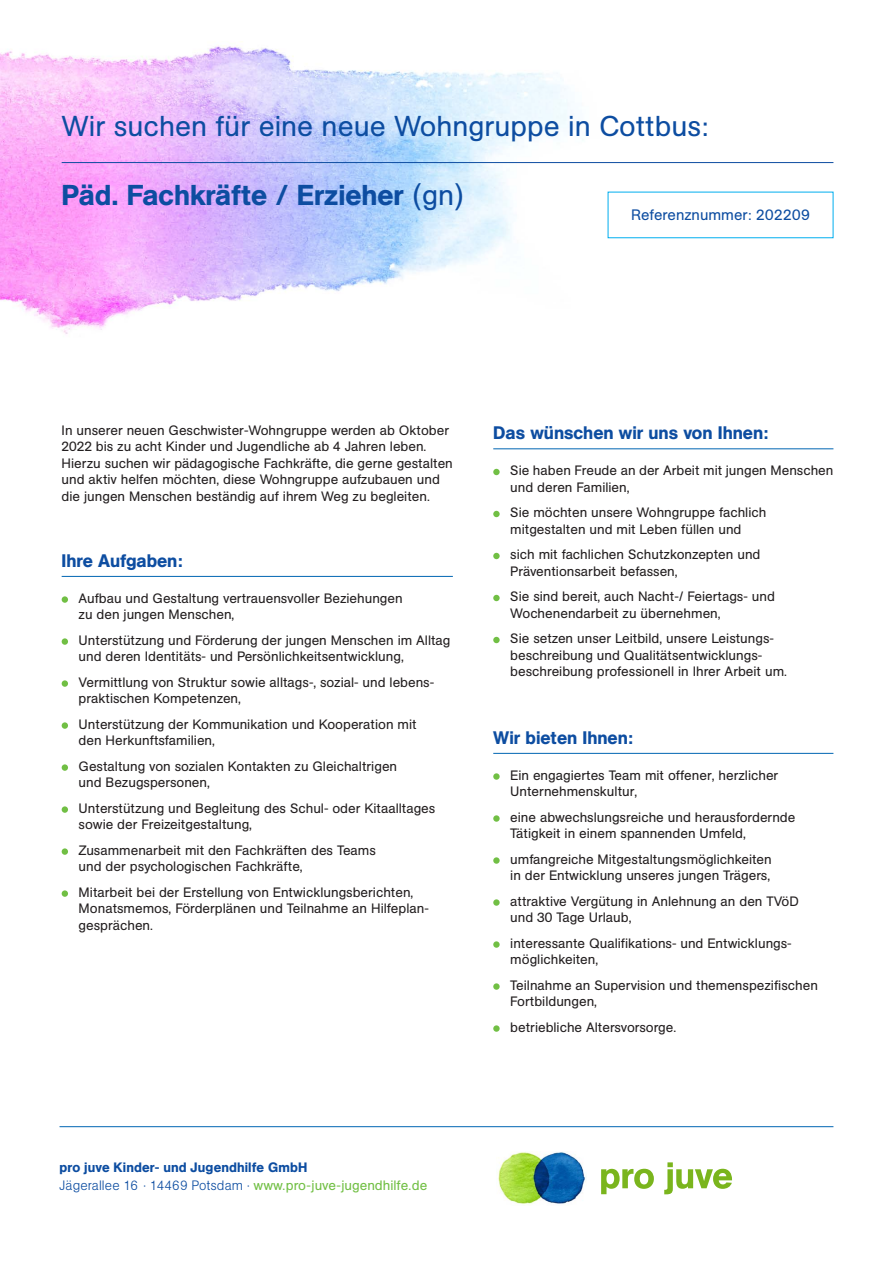
<style>
.page{position:relative;width:893px;height:1263px;background:#fff}
.page>*{position:absolute;margin:0;border:0;box-sizing:border-box;transform-origin:0 0}
.t1{font:28.5px "AG Book Pro";color:#0d4da1}
.t2{font:500 28.5px "AG Book Pro";color:#0d4da1}
.t3{font:500 18px "AG Book Pro";color:#0d4da1}
.t4{font:15px "AG Book Pro";color:#0d4da1}
.t5{font:13.5px/16.5px "AG Book Pro";color:#231f20}
.t6{font:500 13.5px/18px "AG Book Pro";letter-spacing:.01em;color:#0d4da1}
.s1{font-weight:400}
.s2{font-weight:300}
.s3{font-weight:400;color:#71bf44}
</style>
<div class="page">
<img style="left:0;top:45px;width:630px;height:425px">
<hr style="left:62px;top:576px;width:391px;height:1px;background:#0166b3">
<div style="left:62px;top:596px;width:6px;height:7px;background:#71bf44;border-radius:50%"></div>
<div style="left:62px;top:638px;width:6px;height:7px;background:#71bf44;border-radius:50%"></div>
<div style="left:62px;top:680px;width:6px;height:7px;background:#71bf44;border-radius:50%"></div>
<div style="left:62px;top:722px;width:6px;height:7px;background:#71bf44;border-radius:50%"></div>
<div style="left:62px;top:764px;width:6px;height:7px;background:#71bf44;border-radius:50%"></div>
<div style="left:62px;top:806px;width:6px;height:7px;background:#71bf44;border-radius:50%"></div>
<div style="left:62px;top:848px;width:6px;height:7px;background:#71bf44;border-radius:50%"></div>
<div style="left:62px;top:890px;width:6px;height:7px;background:#71bf44;border-radius:50%"></div>
<hr style="left:493px;top:449px;width:340px;height:1px;background:#0166b3">
<hr style="left:493px;top:753px;width:340px;height:1px;background:#0166b3">
<div style="left:493px;top:469px;width:7px;height:6px;background:#71bf44;border-radius:50%"></div>
<div style="left:493px;top:511px;width:7px;height:6px;background:#71bf44;border-radius:50%"></div>
<div style="left:493px;top:553px;width:7px;height:6px;background:#71bf44;border-radius:50%"></div>
<div style="left:493px;top:595px;width:7px;height:6px;background:#71bf44;border-radius:50%"></div>
<div style="left:493px;top:637px;width:7px;height:6px;background:#71bf44;border-radius:50%"></div>
<svg style="left:493px;top:773px;width:7px;height:7px"></svg>
<svg style="left:493px;top:815px;width:7px;height:7px"></svg>
<svg style="left:493px;top:857px;width:7px;height:7px"></svg>
<svg style="left:493px;top:899px;width:7px;height:7px"></svg>
<svg style="left:493px;top:941px;width:7px;height:7px"></svg>
<svg style="left:493px;top:983px;width:7px;height:7px"></svg>
<svg style="left:493px;top:1025px;width:7px;height:7px"></svg>
<hr style="left:62px;top:162px;width:771px;height:1px;background:#0d4da1">
<hr style="left:60px;top:1126px;width:773px;height:1px;background:#0166b3">
<img style="left:498px;top:1152px;width:88px;height:52px">
<svg style="left:601px;top:1162px;width:131px;height:32px"></svg>
<div style="left:608px;top:192px;width:225px;height:46px;background:#fff"></div>
<h1 class="t1" style="left:62px;top:108px;width:648px">Wir suchen für eine neue Wohngruppe in Cottbus:</h1>
<h1 class="t2" style="left:62px;top:177px;width:404px">Päd. Fachkräfte / Erzieher <span class="s1">(gn)</span></h1>
<p class="t4" style="left:631px;top:205px;width:181px">Referenznummer: 202209</p>
<p class="t5" style="left:62px;top:422px;width:393px">In unserer neuen Geschwister-Wohngruppe werden ab Oktober 2022 bis zu acht Kinder und Jugendliche ab 4 Jahren leben.<br>Hierzu suchen wir pädagogische Fachkräfte, die gerne gestalten und aktiv helfen möchten, diese Wohngruppe aufzubauen und die jungen Menschen beständig auf ihrem Weg zu begleiten.</p>
<h2 class="t3" style="left:62px;top:549px;width:123px">Ihre Aufgaben:</h2>
<p class="t5" style="left:79px;top:590px;width:326px">Aufbau und Gestaltung vertrauensvoller Beziehungen zu den jungen Menschen,</p>
<p class="t5" style="left:79px;top:632px;width:373px">Unterstützung und Förderung der jungen Menschen im Alltag und deren Identitäts- und Persönlichkeitsentwicklung,</p>
<p class="t5" style="left:79px;top:674px;width:357px">Vermittlung von Struktur sowie alltags-, sozial- und lebens&shy;praktischen Kompetenzen,</p>
<p class="t5" style="left:79px;top:716px;width:340px">Unterstützung der Kommunikation und Kooperation mit den Herkunftsfamilien,</p>
<p class="t5" style="left:79px;top:758px;width:320px">Gestaltung von sozialen Kontakten zu Gleichaltrigen und Bezugspersonen,</p>
<p class="t5" style="left:79px;top:800px;width:358px">Unterstützung und Begleitung des Schul- oder Kitaalltages sowie der Freizeitgestaltung,</p>
<p class="t5" style="left:79px;top:842px;width:299px">Zusammenarbeit mit den Fachkräften des Teams und der psychologischen Fachkräfte,</p>
<p class="t5" style="left:79px;top:884px;width:352px">Mitarbeit bei der Erstellung von Entwicklungsberichten,<br>Monatsmemos, Förderplänen und Teilnahme an Hilfeplan&shy;gesprächen.</p>
<h2 class="t3" style="left:493px;top:421px;width:277px">Das wünschen wir uns von Ihnen:</h2>
<p class="t5" style="left:510px;top:462px;width:325px">Sie haben Freude an der Arbeit mit jungen Menschen und deren Familien,</p>
<p class="t5" style="left:510px;top:504px;width:258px">Sie möchten unsere Wohngruppe fachlich mitgestalten und mit Leben füllen und</p>
<p class="t5" style="left:510px;top:546px;width:252px">sich mit fachlichen Schutzkonzepten und<br>Präventionsarbeit befassen,</p>
<p class="t5" style="left:510px;top:588px;width:266px">Sie sind bereit, auch Nacht-/ Feiertags- und<br>Wochenendarbeit zu übernehmen,</p>
<p class="t5" style="left:510px;top:630px;width:278px">Sie setzen unser Leitbild, unsere Leistungs&shy;beschreibung und Qualitätsentwicklungs&shy;beschreibung professionell in Ihrer Arbeit um.</p>
<h2 class="t3" style="left:493px;top:726px;width:141px">Wir bieten Ihnen:</h2>
<p class="t5" style="left:510px;top:766px;width:270px">Ein engagiertes Team mit offener, herzlicher<br>Unternehmenskultur,</p>
<p class="t5" style="left:510px;top:808px;width:287px">eine abwechslungsreiche und herausfordernde<br>Tätigkeit in einem spannenden Umfeld,</p>
<p class="t5" style="left:510px;top:850px;width:263px">umfangreiche Mitgestaltungsmöglichkeiten in der Entwicklung unseres jungen Trägers,</p>
<p class="t5" style="left:510px;top:892px;width:290px">attraktive Vergütung in Anlehnung an den TVöD und 30 Tage Urlaub,</p>
<p class="t5" style="left:510px;top:934px;width:283px">interessante Qualifikations- und Entwicklungs&shy;möglichkeiten,</p>
<p class="t5" style="left:510px;top:976px;width:309px">Teilnahme an Supervision und themenspezifischen<br>Fortbildungen,</p>
<p class="t5" style="left:510px;top:1018px;width:167px">betriebliche Altersvorsorge.</p>
<p class="t6" style="left:60px;top:1158px;width:369px">pro juve Kinder- und Jugendhilfe GmbH<br><span class="s2">Jägerallee 16 · 14469 Potsdam ·</span> <span class="s3">www.pro-juve-jugendhilfe.de</span></p>
</div>
